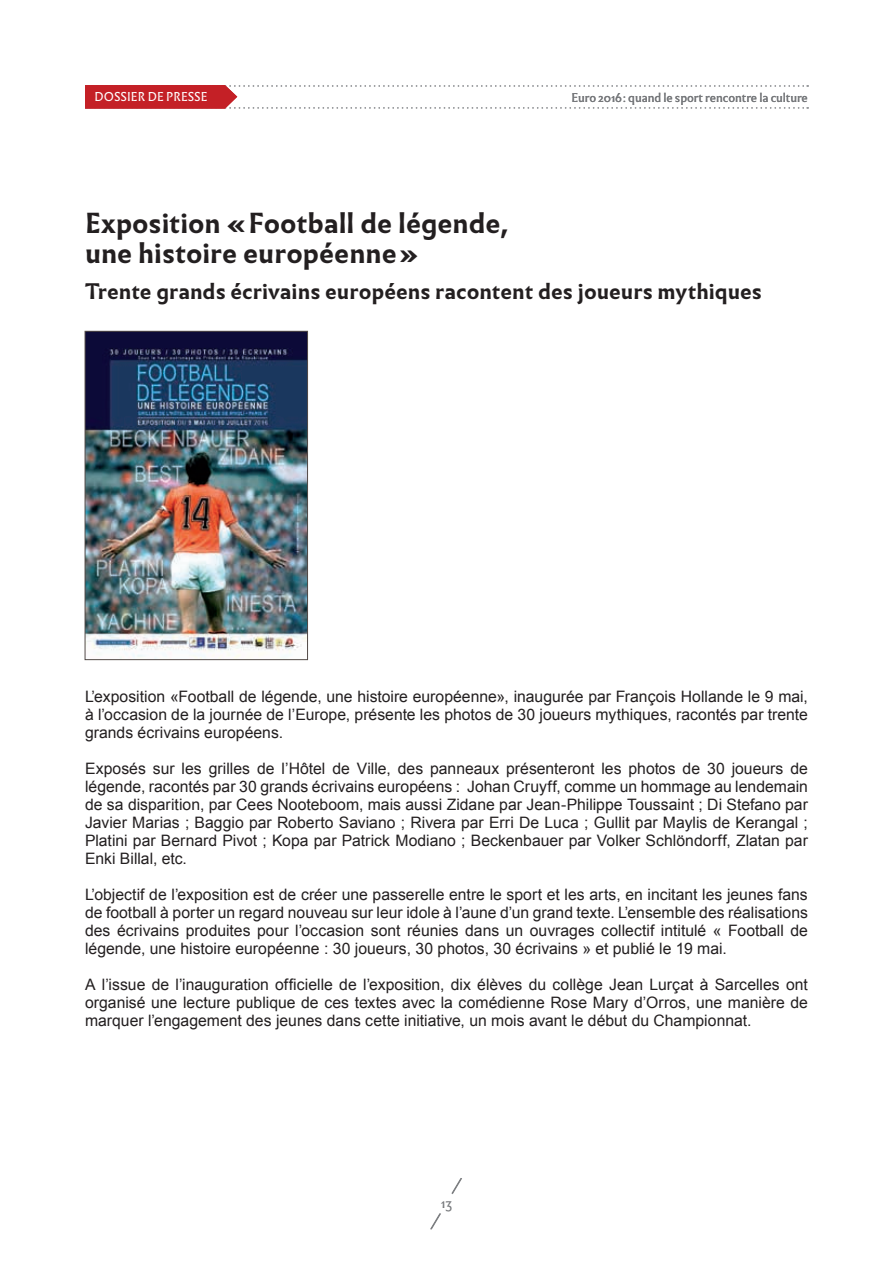
<style>
.page{position:relative;width:893px;height:1263px;background:#fff}
.page>*{position:absolute;margin:0;border:0;box-sizing:border-box;transform-origin:0 0}
.t1{font:700 27px/30px "Infini";color:#231f20}
.t2{font:700 21px "Infini";color:#231f20}
.t3{font:15.75px/18px "Arial";color:#231f20;text-align:justify}
.t4{font:13.5px "Infini";color:#76787b}
.t5{font:12px "Infini";letter-spacing:-.01em;color:#76787b}
.t6{font:12px "Infini";color:#fff}
</style>
<div class="page">
<svg style="left:85px;top:85px;width:723px;height:24px"></svg>
<svg style="left:430px;top:1178px;width:32px;height:52px"></svg>
<div style="left:435px;top:1192px;width:23px;height:23px;background:#fff;border-radius:50%"></div>
<img style="left:87px;top:333px;width:219px;height:325px">
<div style="left:85px;top:331px;width:223px;height:329px;border:1px solid #524a47"></div>
<p class="t6" style="left:95px;top:88px;width:115px">dossier de presse</p>
<p class="t5" style="left:571px;top:88px;width:238px">Euro 2016 : quand le sport rencontre la culture</p>
<h1 class="t1" style="left:85px;top:209px;width:425px">Exposition « Football de légende, une histoire européenne »</h1>
<h2 class="t2" style="left:85px;top:275px;width:679px">Trente grands écrivains européens racontent des joueurs mythiques</h2>
<p class="t3" style="left:85px;top:688px;width:724px">L’exposition «Football de légende, une histoire européenne», inaugurée par François Hollande le 9 mai, à l’occasion de la journée de l’Europe, présente les photos de 30 joueurs mythiques, racontés par trente grands écrivains européens.</p>
<p class="t3" style="left:85px;top:760px;width:724px">Exposés sur les grilles de l’Hôtel de Ville, des panneaux présenteront les photos de 30 joueurs de légende, racontés par 30 grands écrivains européens : Johan Cruyff, comme un hommage au lendemain de sa disparition, par Cees Nooteboom, mais aussi Zidane par Jean-Philippe Toussaint ; Di Stefano par Javier Marias ; Baggio par Roberto Saviano ; Rivera par Erri De Luca ; Gullit par Maylis de Kerangal ; Platini par Bernard Pivot ; Kopa par Patrick Modiano ; Beckenbauer par Volker Schlöndorff, Zlatan par Enki Billal, etc.</p>
<p class="t3" style="left:85px;top:886px;width:724px">L’objectif de l’exposition est de créer une passerelle entre le sport et les arts, en incitant les jeunes fans de football à porter un regard nouveau sur leur idole à l’aune d’un grand texte. L’ensemble des réalisations des écrivains produites pour l’occasion sont réunies dans un ouvrages collectif intitulé « Football de légende, une histoire européenne : 30 joueurs, 30 photos, 30 écrivains » et publié le 19 mai.</p>
<p class="t3" style="left:85px;top:976px;width:724px">A l’issue de l’inauguration officielle de l’exposition, dix élèves du collège Jean Lurçat à Sarcelles ont organisé une lecture publique de ces textes avec la comédienne Rose Mary d’Orros, une manière de marquer l’engagement des jeunes dans cette initiative, un mois avant le début du Championnat.</p>
<p class="t4" style="left:441px;top:1193px;width:13px">13</p>
</div>
